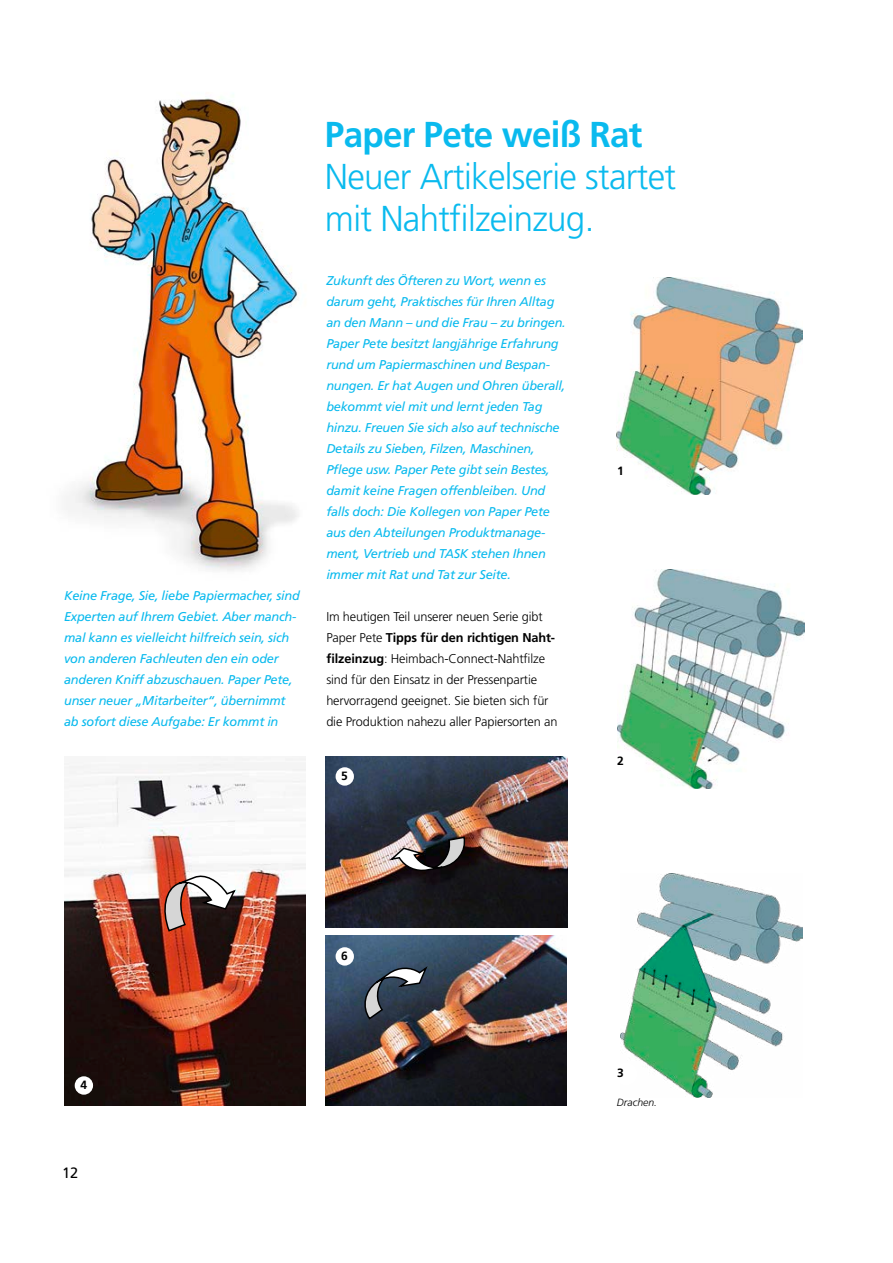
<style>
.page{position:relative;width:893px;height:1263px;background:#fff}
.page>*{position:absolute;margin:0;border:0;box-sizing:border-box;transform-origin:0 0}
.t1{font:300 36px/42px "Frutiger";letter-spacing:-.02em;color:#0abaee}
.t2{font:700 36px "Frutiger";letter-spacing:-.02em;color:#0abaee}
.t3{font:15px "Frutiger";color:#000}
.t4{font:italic 12.75px/21px "Frutiger";letter-spacing:-.02em;color:#0abaee}
.t5{font:300 12.75px/21px "Frutiger";letter-spacing:-.01em;color:#000}
.t6{font:700 12px "Frutiger";color:#000}
.t7{font:italic 300 10.5px "Frutiger";color:#000}
.s1{font-weight:700}
</style>
<div class="page">
<img style="left:66px;top:97px;width:233px;height:474px">
<img style="left:325px;top:757px;width:242px;height:170px">
<div style="left:336px;top:767px;width:18px;height:19px;background:#fff;border-radius:50%"></div>
<img style="left:389px;top:835px;width:77px;height:37px">
<img style="left:325px;top:935px;width:242px;height:171px">
<svg style="left:363px;top:965px;width:66px;height:56px"></svg>
<img style="left:64px;top:757px;width:241px;height:349px">
<div style="left:75px;top:1076px;width:18px;height:19px;background:#fff;border-radius:50%"></div>
<svg style="left:163px;top:875px;width:74px;height:57px"></svg>
<img style="left:620px;top:874px;width:182px;height:223px">
<img style="left:617px;top:277px;width:186px;height:217px">
<div style="left:614px;top:461px;width:23px;height:23px;background:#fff;border-radius:50%"></div>
<img style="left:617px;top:570px;width:188px;height:218px">
<div style="left:614px;top:751px;width:23px;height:23px;background:#fff;border-radius:50%"></div>
<div style="left:614px;top:1062px;width:23px;height:23px;background:#fff;border-radius:50%"></div>
<div style="left:336px;top:947px;width:18px;height:18px;background:#fff;border-radius:50%"></div>
<p class="t4" style="left:64px;top:585px;width:237px">Keine Frage, Sie, liebe Papiermacher, sind Experten auf Ihrem Gebiet. Aber manch&shy;mal kann es vielleicht hilfreich sein, sich von anderen Fachleuten den ein oder anderen Kniff abzuschauen. Paper Pete, unser neuer „Mitarbeiter“, übernimmt ab sofort diese Aufgabe: Er kommt in</p>
<h1 class="t2" style="left:325px;top:113px;width:319px">Paper Pete weiß Rat</h1>
<h1 class="t1" style="left:325px;top:156px;width:353px">Neuer Artikelserie startet mit Nahtfilzeinzug.</h1>
<p class="t4" style="left:326px;top:270px;width:241px">Zukunft des Öfteren zu Wort, wenn es darum geht, Praktisches für Ihren Alltag an den Mann – und die Frau – zu bringen.<br>Paper Pete besitzt langjährige Erfahrung rund um Papiermaschinen und Bespan&shy;nungen. Er hat Augen und Ohren überall, bekommt viel mit und lernt jeden Tag hinzu. Freuen Sie sich also auf technische Details zu Sieben, Filzen, Maschinen, Pflege usw. Paper Pete gibt sein Bestes, damit keine Fragen offenbleiben. Und falls doch: Die Kollegen von Paper Pete aus den Abteilungen Produktmanage&shy;ment, Vertrieb und TASK stehen Ihnen immer mit Rat und Tat zur Seite.</p>
<p class="t5" style="left:326px;top:606px;width:233px">Im heutigen Teil unserer neuen Serie gibt Paper Pete <span class="s1">Tipps für den richtigen Naht&shy;filzeinzug</span>: Heimbach-Connect-Nahtfilze sind für den Einsatz in der Pressenpartie hervorragend geeignet. Sie bieten sich für die Produktion nahezu aller Papiersorten an</p>
<p class="t6" style="left:341px;top:769px;width:8px">5</p>
<p class="t6" style="left:617px;top:464px;width:8px">1</p>
<p class="t6" style="left:617px;top:754px;width:8px">2</p>
<p class="t6" style="left:80px;top:1078px;width:8px">4</p>
<p class="t3" style="left:62px;top:1164px;width:18px">12</p>
<p class="t6" style="left:341px;top:949px;width:8px">6</p>
<p class="t6" style="left:617px;top:1065px;width:8px">3</p>
<p class="t7" style="left:617px;top:1097px;width:42px">Drachen.</p>
</div>
